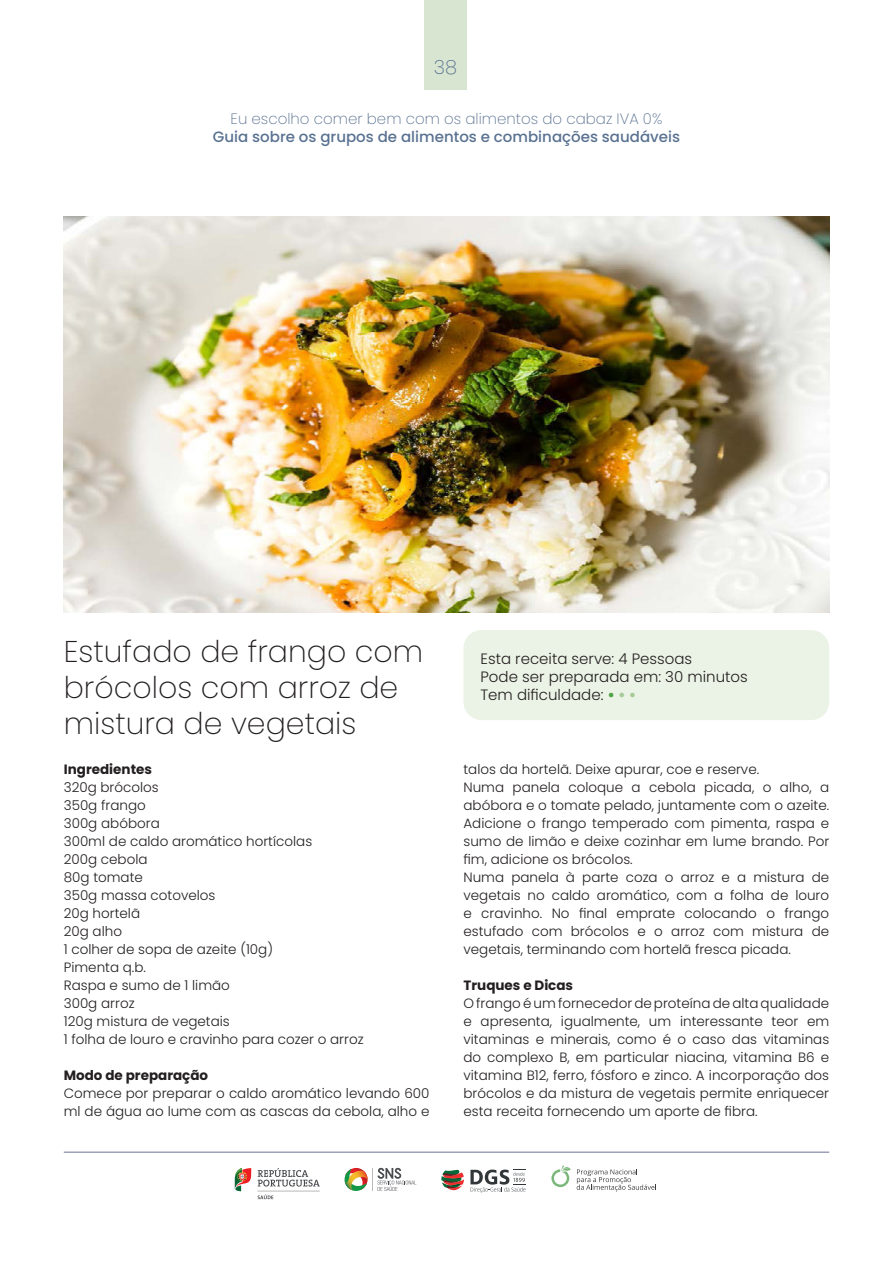
<style>
.page{position:relative;width:893px;height:1263px;background:#fff}
.page>*{position:absolute;margin:0;border:0;box-sizing:border-box;transform-origin:0 0}
.t1{font:200 30px/36px "Poppins";color:#231f20}
.t2{font:200 19.5px "Poppins";color:#597191}
.t3{font:300 15px "Poppins";color:#231f20}
.t4{font:500 15px "Poppins";color:#597191}
.t5{font:200 15px "Poppins";color:#597191}
.t6{font:300 13.5px/18px "Poppins";color:#231f20;text-align:justify}
.t7{font:700 13.5px "Poppins";color:#231f20}
.s1{font-weight:700;color:#50a445}
.s2{font-weight:700;color:#a7ca97}
</style>
<div class="page">
<div style="left:424px;top:0;width:43px;height:90px;background:#d8e6d1"></div>
<svg style="left:551px;top:1165px;width:20px;height:22px"></svg>
<svg style="left:577px;top:1169px;width:79px;height:22px"></svg>
<svg style="left:235px;top:1168px;width:16px;height:23px"></svg>
<svg style="left:257px;top:1168px;width:63px;height:31px"></svg>
<svg style="left:345px;top:1168px;width:71px;height:23px"></svg>
<svg style="left:441px;top:1169px;width:23px;height:21px"></svg>
<svg style="left:470px;top:1169px;width:55px;height:24px"></svg>
<img style="left:64px;top:216px;width:765px;height:396px">
<hr style="left:64px;top:1152px;width:765px;height:1px;background:#697094">
<div style="left:463px;top:630px;width:366px;height:90px;background:#ebf3e6;border-radius:18px"></div>
<h2 class="t2" style="left:434px;top:56px;width:25px">38</h2>
<p class="t5" style="left:231px;top:110px;width:433px">Eu escolho comer bem com os alimentos do cabaz IVA 0%</p>
<p class="t4" style="left:213px;top:128px;width:469px">Guia sobre os grupos de alimentos e combinações saudáveis</p>
<p class="t1" style="left:64px;top:633px;width:361px">Estufado de frango com brócolos com arroz de mistura de vegetais</p>
<p class="t7" style="left:64px;top:761px;width:90px">Ingredientes</p>
<p class="t6" style="left:64px;top:778px;width:96px">320g brócolos</p>
<p class="t6" style="left:64px;top:796px;width:84px">350g frango</p>
<p class="t6" style="left:64px;top:814px;width:98px">300g abóbora</p>
<p class="t6" style="left:64px;top:832px;width:250px">300ml de caldo aromático hortícolas</p>
<p class="t6" style="left:64px;top:850px;width:85px">200g cebola</p>
<p class="t6" style="left:64px;top:868px;width:81px">80g tomate</p>
<p class="t6" style="left:64px;top:886px;width:153px">350g massa cotovelos</p>
<p class="t6" style="left:64px;top:904px;width:78px">20g hortelã</p>
<p class="t6" style="left:64px;top:922px;width:60px">20g alho</p>
<p class="t6" style="left:64px;top:940px;width:211px">1 colher de sopa de azeite (10g)</p>
<p class="t6" style="left:64px;top:958px;width:84px">Pimenta q.b.</p>
<p class="t6" style="left:64px;top:976px;width:168px">Raspa e sumo de 1 limão</p>
<p class="t6" style="left:64px;top:994px;width:72px">300g arroz</p>
<p class="t6" style="left:64px;top:1012px;width:168px">120g mistura de vegetais</p>
<p class="t6" style="left:64px;top:1030px;width:301px">1 folha de louro e cravinho para cozer o arroz</p>
<p class="t7" style="left:64px;top:1067px;width:146px">Modo de preparação</p>
<p class="t6" style="left:64px;top:1084px;width:367px">Comece por preparar o caldo aromático levando 600 ml de água ao lume com as cascas da cebola, alho e</p>
<p class="t3" style="left:480px;top:650px;width:213px">Esta receita serve: 4 Pessoas</p>
<p class="t3" style="left:480px;top:668px;width:269px">Pode ser preparada em: 30 minutos</p>
<p class="t3" style="left:480px;top:686px;width:157px">Tem dificuldade: <span class="s1">•</span> <span class="s2">• •</span></p>
<p class="t6" style="left:463px;top:760px;width:297px">talos da hortelã. Deixe apurar, coe e reserve.</p>
<p class="t6" style="left:463px;top:778px;width:367px">Numa panela coloque a cebola picada, o alho, a abóbora e o tomate pelado, juntamente com o azeite.<br>Adicione o frango temperado com pimenta, raspa e sumo de limão e deixe cozinhar em lume brando. Por fim, adicione os brócolos.</p>
<p class="t6" style="left:463px;top:868px;width:367px">Numa panela à parte coza o arroz e a mistura de vegetais no caldo aromático, com a folha de louro e cravinho. No final emprate colocando o frango estufado com brócolos e o arroz com mistura de vegetais, terminando com hortelã fresca picada.</p>
<p class="t7" style="left:463px;top:977px;width:111px">Truques e Dicas</p>
<p class="t6" style="left:463px;top:994px;width:367px">O frango é um fornecedor de proteína de alta qualidade e apresenta, igualmente, um interessante teor em vitaminas e minerais, como é o caso das vitaminas do complexo B, em particular niacina, vitamina B6 e vitamina B12, ferro, fósforo e zinco. A incorporação dos brócolos e da mistura de vegetais permite enriquecer esta receita fornecendo um aporte de fibra.</p>
</div>
